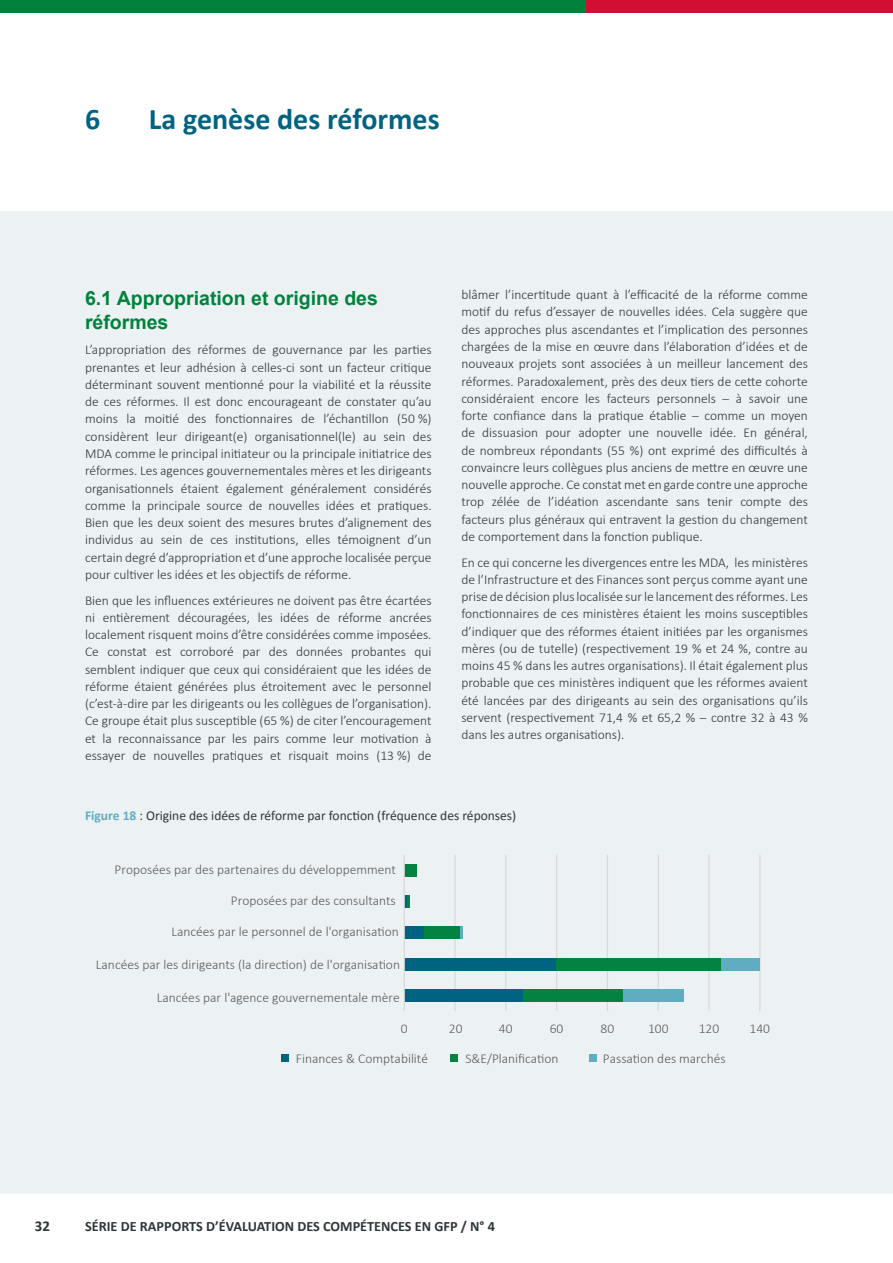
<style>
.page{position:relative;width:893px;height:1263px;background:#fff}
.page>*{position:absolute;margin:0;border:0;box-sizing:border-box;transform-origin:0 0}
.t1{font:700 30px "Calibri";color:#006380}
.t2{font:700 19.5px/23.4px "Arial";color:#00823d}
.t3{font:700 15px "Calibri";color:#2d3739}
.t4{font:700 14.25px "Calibri";color:#2d3739}
.t5{font:300 13.5px/17.2px "Calibri";color:#2d3739;text-align:justify}
.t6{font:300 13.5px "Calibri";color:#595a5a}
.t7{font:13.5px "Calibri";color:#2d3739}
.s1{font-weight:700;color:#5eadc0}
</style>
<div class="page">
<div style="left:0;top:211px;width:893px;height:982px;background:#ecf2f4"></div>
<div style="left:0;top:0;width:587px;height:13px;background:#00823d"></div>
<div style="left:586px;top:0;width:307px;height:13px;background:#d10f33"></div>
<hr style="left:759px;top:855px;width:1px;height:156px;background:#dad9d9">
<hr style="left:708px;top:855px;width:2px;height:156px;background:#dad9d9">
<hr style="left:658px;top:855px;width:1px;height:156px;background:#dad9d9">
<hr style="left:607px;top:855px;width:1px;height:156px;background:#dad9d9">
<hr style="left:556px;top:855px;width:1px;height:156px;background:#dad9d9">
<hr style="left:505px;top:855px;width:1px;height:156px;background:#dad9d9">
<hr style="left:454px;top:855px;width:2px;height:156px;background:#dad9d9">
<div style="left:404px;top:926px;width:20px;height:13px;background:#006380"></div>
<div style="left:404px;top:958px;width:153px;height:12px;background:#006380"></div>
<div style="left:404px;top:989px;width:120px;height:13px;background:#006380"></div>
<div style="left:404px;top:864px;width:13px;height:12px;background:#028342"></div>
<svg style="left:405px;top:895px;width:4px;height:13px"></svg>
<div style="left:424px;top:926px;width:36px;height:13px;background:#028342"></div>
<div style="left:557px;top:958px;width:165px;height:12px;background:#028342"></div>
<div style="left:524px;top:989px;width:99px;height:13px;background:#028342"></div>
<svg style="left:460px;top:926px;width:3px;height:13px"></svg>
<div style="left:722px;top:958px;width:38px;height:12px;background:#5eadc0"></div>
<div style="left:623px;top:989px;width:61px;height:13px;background:#5eadc0"></div>
<hr style="left:404px;top:855px;width:1px;height:156px;background:#dad9d9">
<div style="left:282px;top:1055px;width:7px;height:7px;background:#006380"></div>
<div style="left:450px;top:1055px;width:7px;height:7px;background:#028342"></div>
<div style="left:590px;top:1055px;width:7px;height:7px;background:#5eadc0"></div>
<h1 class="t1" style="left:85px;top:100px;width:17px">6</h1>
<h1 class="t1" style="left:149px;top:100px;width:292px">La genèse des réformes</h1>
<h2 class="t2" style="left:85px;top:287px;width:294px">6.1 Appropriation et origine des réformes</h2>
<p class="t5" style="left:85px;top:341px;width:348px">L’appropriation des réformes de gouvernance par les parties prenantes et leur adhésion à celles-ci sont un facteur critique déterminant souvent mentionné pour la viabilité et la réussite de ces réformes. Il est donc encourageant de constater qu’au moins la moitié des fonctionnaires de l’échantillon (50 %) considèrent leur dirigeant(e) organisationnel(le) au sein des MDA comme le principal initiateur ou la principale initiatrice des réformes. Les agences gouvernementales mères et les dirigeants organisationnels étaient également généralement considérés comme la principale source de nouvelles idées et pratiques.<br>Bien que les deux soient des mesures brutes d’alignement des individus au sein de ces institutions, elles témoignent d’un certain degré d’appropriation et d’une approche localisée perçue pour cultiver les idées et les objectifs de réforme.</p>
<p class="t5" style="left:85px;top:591px;width:348px">Bien que les influences extérieures ne doivent pas être écartées ni entièrement découragées, les idées de réforme ancrées localement risquent moins d’être considérées comme imposées.<br>Ce constat est corroboré par des données probantes qui semblent indiquer que ceux qui considéraient que les idées de réforme étaient générées plus étroitement avec le personnel (c’est-à-dire par les dirigeants ou les collègues de l’organisation).<br>Ce groupe était plus susceptible (65 %) de citer l’encouragement et la reconnaissance par les pairs comme leur motivation à essayer de nouvelles pratiques et risquait moins (13 %) de</p>
<p class="t5" style="left:461px;top:286px;width:348px">blâmer l’incertitude quant à l’efficacité de la réforme comme motif du refus d’essayer de nouvelles idées. Cela suggère que des approches plus ascendantes et l’implication des personnes chargées de la mise en œuvre dans l’élaboration d’idées et de nouveaux projets sont associées à un meilleur lancement des réformes. Paradoxalement, près des deux tiers de cette cohorte considéraient encore les facteurs personnels – à savoir une forte confiance dans la pratique établie – comme un moyen de dissuasion pour adopter une nouvelle idée. En général, de nombreux répondants (55 %) ont exprimé des difficultés à convaincre leurs collègues plus anciens de mettre en œuvre une nouvelle approche. Ce constat met en garde contre une approche trop zélée de l’idéation ascendante sans tenir compte des facteurs plus généraux qui entravent la gestion du changement de comportement dans la fonction publique.</p>
<p class="t5" style="left:461px;top:553px;width:348px">En ce qui concerne les divergences entre les MDA, les ministères de l’Infrastructure et des Finances sont perçus comme ayant une prise de décision plus localisée sur le lancement des réformes. Les fonctionnaires de ces ministères étaient les moins susceptibles d’indiquer que des réformes étaient initiées par les organismes mères (ou de tutelle) (respectivement 19 % et 24 %, contre au moins 45 % dans les autres organisations). Il était également plus probable que ces ministères indiquent que les réformes avaient été lancées par des dirigeants au sein des organisations qu’ils servent (respectivement 71,4 % et 65,2 % – contre 32 à 43 % dans les autres organisations).</p>
<p class="t7" style="left:85px;top:807px;width:433px"><span class="s1">Figure 18</span> : Origine des idées de réforme par fonction (fréquence des réponses)</p>
<p class="t6" style="left:115px;top:861px;width:283px">Proposées par des partenaires du développemment</p>
<p class="t6" style="left:231px;top:892px;width:166px">Proposées par des consultants</p>
<p class="t6" style="left:171px;top:923px;width:229px">Lancées par le personnel de l'organisation</p>
<p class="t6" style="left:96px;top:956px;width:306px">Lancées par les dirigeants (la direction) de l'organisation</p>
<p class="t6" style="left:157px;top:989px;width:245px">Lancées par l'agence gouvernementale mère</p>
<p class="t6" style="left:401px;top:1020px;width:8px">0</p>
<p class="t6" style="left:449px;top:1020px;width:15px">20</p>
<p class="t6" style="left:499px;top:1020px;width:15px">40</p>
<p class="t6" style="left:550px;top:1020px;width:15px">60</p>
<p class="t6" style="left:601px;top:1020px;width:15px">80</p>
<p class="t6" style="left:648px;top:1020px;width:22px">100</p>
<p class="t6" style="left:699px;top:1020px;width:22px">120</p>
<p class="t6" style="left:750px;top:1020px;width:22px">140</p>
<p class="t6" style="left:296px;top:1050px;width:134px">Finances &amp; Comptabilité</p>
<p class="t6" style="left:465px;top:1050px;width:95px">S&amp;E/Planification</p>
<p class="t6" style="left:603px;top:1050px;width:124px">Passation des marchés</p>
<p class="t3" style="left:35px;top:1216px;width:17px">32</p>
<p class="t4" style="left:85px;top:1217px;width:411px">SÉRIE DE RAPPORTS D’ÉVALUATION DES COMPÉTENCES EN GFP / N° 4</p>
</div>
